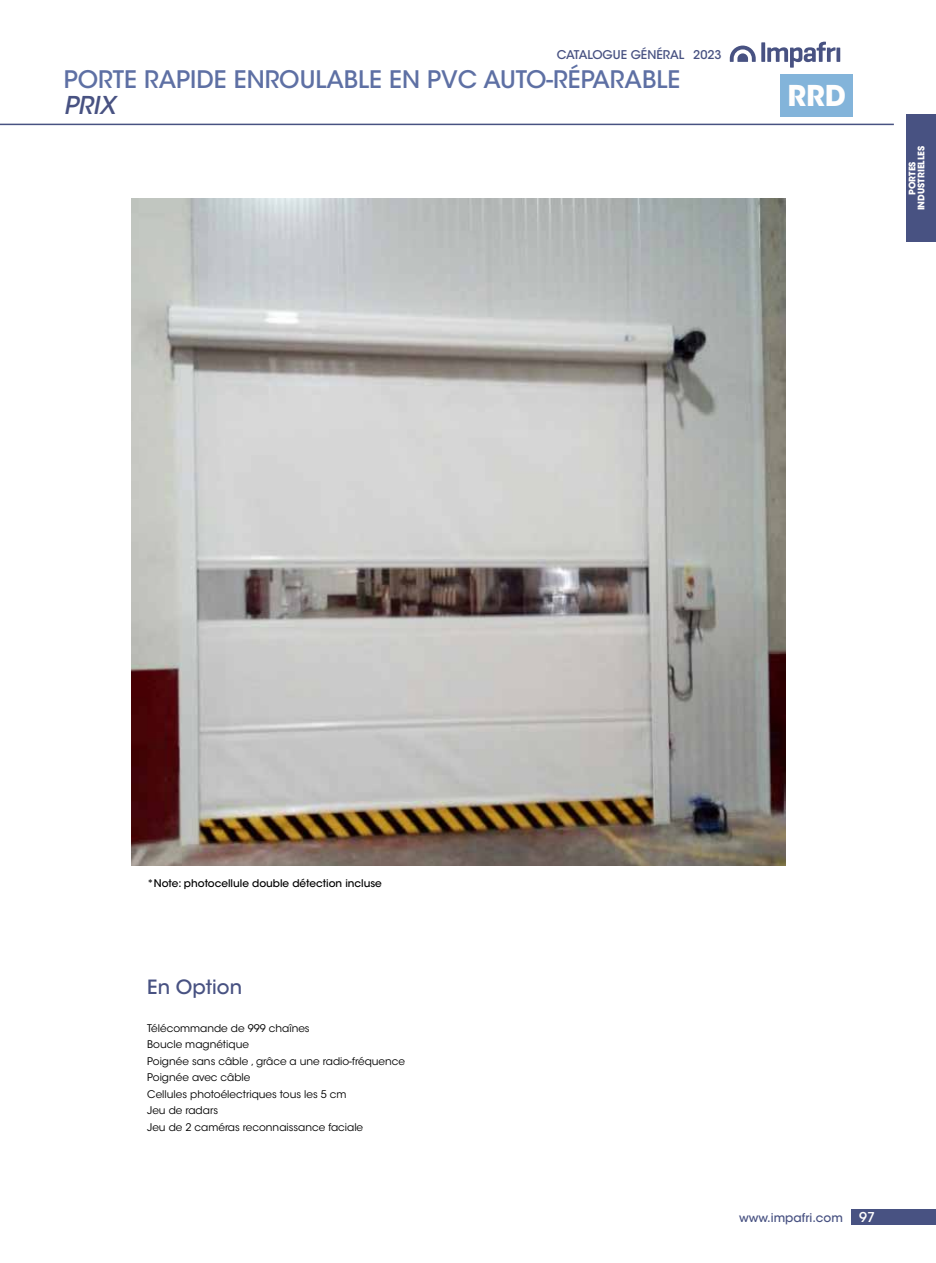
<style>
.page{position:relative;width:936px;height:1263px;background:#fff}
.page>*{position:absolute;margin:0;border:0;box-sizing:border-box;transform-origin:0 0}
.t1{font:700 28.5px "ITC Avant Garde Std";color:#fffefd}
.t2{font:italic 500 24.45px "ITC Avant Garde Std";color:#485282}
.t3{font:500 24px "ITC Avant Garde Std";color:#5e70a4}
.t4{font:500 19.5px "ITC Avant Garde Std";color:#485282}
.t5{font:500 12px "ITC Avant Garde Std";color:#485282}
.t6{font:10.5px/16.5px "ITC Avant Garde Std";color:#000}
.t7{font:500 10.5px "ITC Avant Garde Std";color:#000}
.t8{font:700 9px/9px "ITC Avant Garde Std";color:#fffefd;text-align:center}
.s1{font-size:13.5px;color:#fffefd}
</style>
<div class="page">
<div style="left:780px;top:74px;width:73px;height:43px;background:#83b4da"></div>
<img style="left:132px;top:198px;width:653px;height:668px">
<svg style="left:0;top:123px;width:894px;height:3px"></svg>
<svg style="left:761px;top:42px;width:4px;height:20px"></svg>
<svg style="left:767px;top:42px;width:68px;height:26px"></svg>
<svg style="left:836px;top:48px;width:4px;height:14px"></svg>
<svg style="left:729px;top:46px;width:26px;height:16px"></svg>
<div style="left:851px;top:1210px;width:84px;height:15px;background:#485282"></div>
<div style="left:905px;top:114px;width:30px;height:128px;background:#485282"></div>
<p class="t5" style="left:557px;top:47px;width:166px">CATALOGUE GÉNÉRAL 2023</p>
<h3 class="t3" style="left:64px;top:65px;width:618px">PORTE RAPIDE ENROULABLE EN PVC AUTO-RÉPARABLE</h3>
<h2 class="t2" style="left:64px;top:90px;width:53px">PRIX</h2>
<h1 class="t1" style="left:787px;top:77px;width:60px">RRD</h1>
<p class="t8" style="left:907px;top:210px;width:66px;rotate:-90deg">PORTES<br>INDUSTRIELLES</p>
<p class="t7" style="left:147px;top:877px;width:236px">*Note: photocellule double détection incluse</p>
<h3 class="t4" style="left:147px;top:975px;width:96px">En Option</h3>
<p class="t6" style="left:147px;top:1020px;width:259px">Télécommande de 999 chaînes<br>Boucle magnétique<br>Poignée sans câble , grâce a une radio-fréquence<br>Poignée avec câble<br>Cellules photoélectriques tous les 5 cm<br>Jeu de radars<br>Jeu de 2 caméras reconnaissance faciale</p>
<p class="t5" style="left:739px;top:1210px;width:137px">www.impafri.com <span class="s1">97</span></p>
</div>
